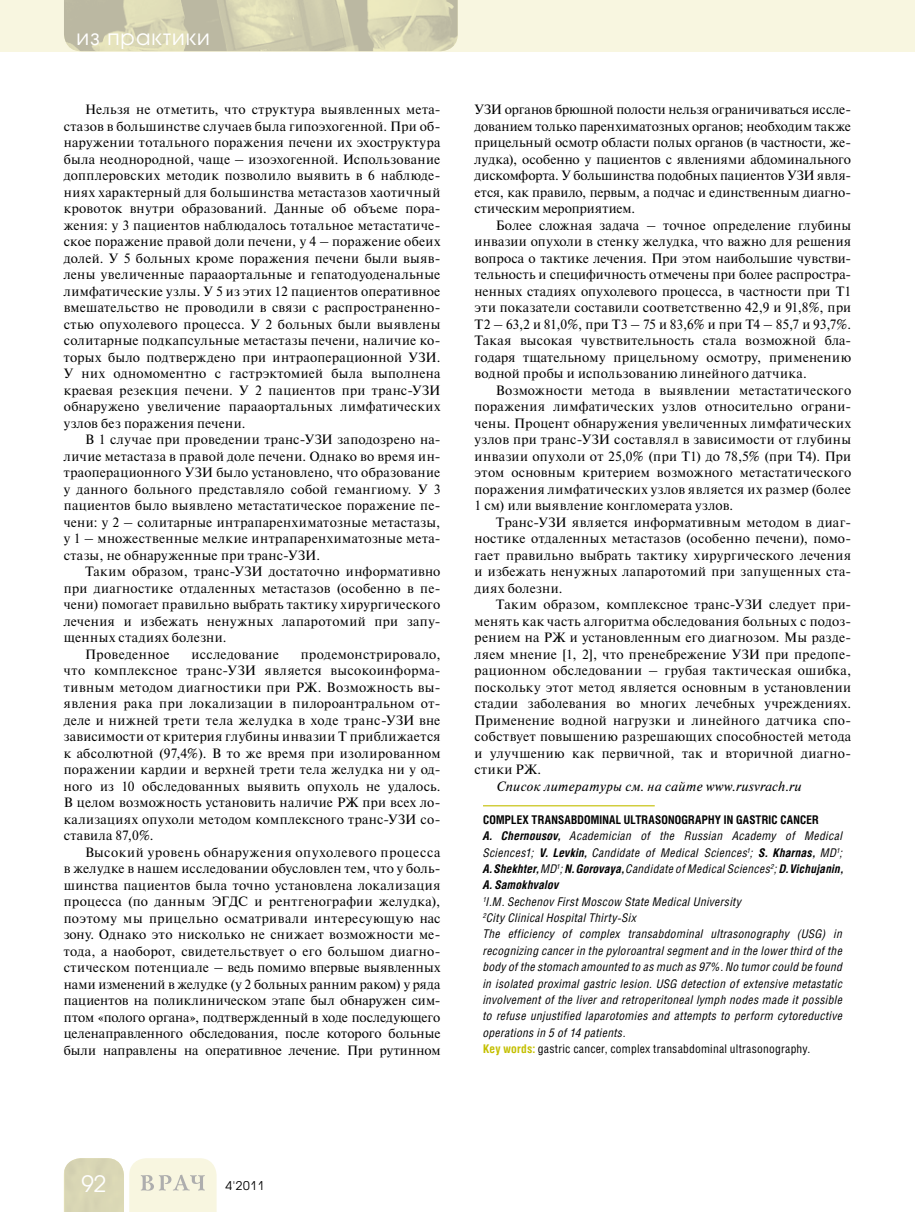
<style>
.page{position:relative;width:915px;height:1212px;background:#fff}
.page>*{position:absolute;margin:0;border:0;box-sizing:border-box;transform-origin:0 0}
.t1{font:22.5px "Avant Garde Gothic C";color:#fff}
.t2{font:21px "Avant Garde Gothic C";letter-spacing:.05em;color:#fff}
.t3{font:13.5px/16.5px "Newton C";letter-spacing:.02em;color:#000;text-align:justify}
.t4{font:italic 13.5px "Newton C";letter-spacing:.025em;color:#000}
.t5{font:italic 12px/16.4px "Helios Cond";letter-spacing:.025em;color:#000}
.t6{font:12px "Avant Garde Gothic C";color:#000}
.s1{font-weight:700;font-style:normal}
.s2{font-weight:700}
.s3{font-weight:700;font-style:normal;color:#c4bf00}
.s4{font-style:normal}
</style>
<div class="page">
<div style="left:0;top:0;width:914px;height:51px;background:#f8f6e0"></div>
<img style="left:64px;top:0;width:393px;height:51px">
<svg style="left:64px;top:1158px;width:152px;height:54px;background:#e9e7cf"></svg>
<hr style="left:914px;top:0;width:1px;height:51px;background:#f8f6e0">
<hr style="left:483px;top:805px;width:171px;height:1px;background:#c4bf00">
<h2 class="t2" style="left:77px;top:25px;width:135px">из практики</h2>
<p class="t3" style="left:64px;top:101px;width:378px;text-indent:21px">Нельзя не отметить, что структура выявленных мета&shy;стазов в большинстве случаев была гипоэхогенной. При об&shy;наружении тотального поражения печени их эхоструктура была неоднородной, чаще – изоэхогенной. Использование допплеровских методик позволило выявить в 6 наблюде&shy;ниях характерный для большинства метастазов хаотичный кровоток внутри образований. Данные об объеме пора&shy;жения: у 3 пациентов наблюдалось тотальное метастатиче&shy;ское поражение правой доли печени, у 4 – поражение обеих долей. У 5 больных кроме поражения печени были выяв&shy;лены увеличенные парааортальные и гепатодуоденальные лимфатические узлы. У 5 из этих 12 пациентов оперативное вмешательство не проводили в связи с распространенно&shy;стью опухолевого процесса. У 2 больных были выявлены солитарные подкапсульные метастазы печени, наличие ко&shy;торых было подтверждено при интраоперационной УЗИ.<br>У них одномоментно с гастрэктомией была выполнена краевая резекция печени. У 2 пациентов при транс-УЗИ обнаружено увеличение парааортальных лимфатических узлов без поражения печени.</p>
<p class="t3" style="left:64px;top:431px;width:378px;text-indent:21px">В 1 случае при проведении транс-УЗИ заподозрено на&shy;личие метастаза в правой доле печени. Однако во время ин&shy;траоперационного УЗИ было установлено, что образование у данного больного представляло собой гемангиому. У 3 пациентов было выявлено метастатическое поражение пе&shy;чени: у 2 – солитарные интрапаренхиматозные метастазы, у 1 – множественные мелкие интрапаренхиматозные мета&shy;стазы, не обнаруженные при транс-УЗИ.</p>
<p class="t3" style="left:85px;top:563px;width:356px">Таким образом, транс-УЗИ достаточно информативно</p>
<p class="t3" style="left:64px;top:580px;width:378px">при диагностике отдаленных метастазов (особенно в пе-</p>
<p class="t3" style="left:64px;top:596px;width:378px">чени) помогает правильно выбрать тактику хирургического</p>
<p class="t3" style="left:64px;top:613px;width:378px">лечения и избежать ненужных лапаротомий при запу-</p>
<p class="t3" style="left:64px;top:629px;width:164px">щенных стадиях болезни.</p>
<p class="t3" style="left:85px;top:646px;width:86px">Проведенное</p>
<p class="t3" style="left:191px;top:646px;width:89px">исследование</p>
<p class="t3" style="left:64px;top:646px;width:378px;text-indent:237px">продемонстрировало, что комплексное транс-УЗИ является высокоинформа&shy;тивным методом диагностики при РЖ. Возможность вы&shy;явления рака при локализации в пилороантральном от&shy;деле и нижней трети тела желудка в ходе транс-УЗИ вне зависимости от критерия глубины инвазии Т приближается к абсолютной (97,4%). В то же время при изолированном поражении кардии и верхней трети тела желудка ни у од&shy;ного из 10 обследованных выявить опухоль не удалось.<br>В целом возможность установить наличие РЖ при всех ло&shy;кализациях опухоли методом комплексного транс-УЗИ со&shy;ставила 87,0%.</p>
<p class="t3" style="left:64px;top:844px;width:378px;text-indent:21px">Высокий уровень обнаружения опухолевого процесса в желудке в нашем исследовании обусловлен тем, что у боль&shy;шинства пациентов была точно установлена локализация процесса (по данным ЭГДС и рентгенографии желудка), поэтому мы прицельно осматривали интересующую нас зону. Однако это нисколько не снижает возможности ме&shy;тода, а наоборот, свидетельствует о его большом диагно&shy;стическом потенциале – ведь помимо впервые выявленных нами изменений в желудке (у 2 больных ранним раком) у ряда пациентов на поликлиническом этапе был обнаружен сим&shy;птом «полого органа», подтвержденный в ходе последующего целенаправленного обследования, после которого больные были направлены на оперативное лечение. При рутинном</p>
<p class="t3" style="left:474px;top:101px;width:378px">УЗИ органов брюшной полости нельзя ограничиваться иссле&shy;дованием только паренхиматозных органов; необходим также прицельный осмотр области полых органов (в частности, же&shy;лудка), особенно у пациентов с явлениями абдоминального дискомфорта. У большинства подобных пациентов УЗИ явля&shy;ется, как правило, первым, а подчас и единственным диагно&shy;стическим мероприятием.</p>
<p class="t3" style="left:474px;top:217px;width:378px;text-indent:21px">Более сложная задача – точное определение глубины инвазии опухоли в стенку желудка, что важно для решения вопроса о тактике лечения. При этом наибольшие чувстви&shy;тельность и специфичность отмечены при более распростра&shy;ненных стадиях опухолевого процесса, в частности при Т1 эти показатели составили соответственно 42,9 и 91,8%, при Т2 – 63,2 и 81,0%, при Т3 – 75 и 83,6% и при Т4 – 85,7 и 93,7%.<br>Такая высокая чувствительность стала возможной бла&shy;годаря тщательному прицельному осмотру, применению водной пробы и использованию линейного датчика.</p>
<p class="t3" style="left:474px;top:382px;width:378px;text-indent:21px">Возможности метода в выявлении метастатического поражения лимфатических узлов относительно ограни&shy;чены. Процент обнаружения увеличенных лимфатических узлов при транс-УЗИ составлял в зависимости от глубины инвазии опухоли от 25,0% (при Т1) до 78,5% (при Т4). При этом основным критерием возможного метастатического поражения лимфатических узлов является их размер (более 1 см) или выявление конгломерата узлов.</p>
<p class="t3" style="left:474px;top:514px;width:378px;text-indent:21px">Транс-УЗИ является информативным методом в диаг&shy;ностике отдаленных метастазов (особенно печени), помо&shy;гает правильно выбрать тактику хирургического лечения и избежать ненужных лапаротомий при запущенных ста&shy;диях болезни.</p>
<p class="t3" style="left:474px;top:596px;width:378px;text-indent:21px">Таким образом, комплексное транс-УЗИ следует при&shy;менять как часть алгоритма обследования больных с подоз&shy;рением на РЖ и установленным его диагнозом. Мы разде&shy;ляем мнение [1, 2], что пренебрежение УЗИ при предопе&shy;рационном обследовании – грубая тактическая ошибка, поскольку этот метод является основным в установлении стадии заболевания во многих лечебных учреждениях.<br>Применение водной нагрузки и линейного датчика спо&shy;собствует повышению разрешающих способностей метода и улучшению как первичной, так и вторичной диагно&shy;стики РЖ.</p>
<p class="t4" style="left:495px;top:779px;width:307px">Список литературы см. на сайте www.rusvrach.ru</p>
<p class="t5" style="left:483px;top:811px;width:361px"><span class="s1">COMPLEX TRANSABDOMINAL ULTRASONOGRAPHY IN GASTRIC CANCER<br></span><span class="s2">A. Chernousov,</span> Academician of the Russian Academy of Medical Sciences1; <span class="s2">V. Levkin,</span> Candidate of Medical Sciences<sup>1</sup>; <span class="s2">S. Kharnas,</span> MD<sup>1</sup>; <span class="s2">A. Shekhter,</span> MD<sup>1</sup>; <span class="s2">N. Gorovaya,</span> Candidate of Medical Sciences<sup>2</sup>; <span class="s2">D. Vichujanin, A. Samokhvalov<br></span><sup>1</sup>I.M. Sechenov First Moscow State Medical University<br><sup>2</sup>City Clinical Hospital Thirty-Six<br>The efficiency of complex transabdominal ultrasonography (USG) in recognizing cancer in the pyloroantral segment and in the lower third of the body of the stomach amounted to as much as 97%. No tumor could be found in isolated proximal gastric lesion. USG detection of extensive metastatic involvement of the liver and retroperitoneal lymph nodes made it possible to refuse unjustified laparotomies and attempts to perform cytoreductive operations in 5 of 14 patients.<br><span class="s3">Key words:</span> <span class="s4">gastric cancer, complex transabdominal ultrasonography.</span></p>
<h1 class="t1" style="left:81px;top:1170px;width:26px">92</h1>
<p class="t6" style="left:225px;top:1179px;width:40px">4'2011</p>
</div>
